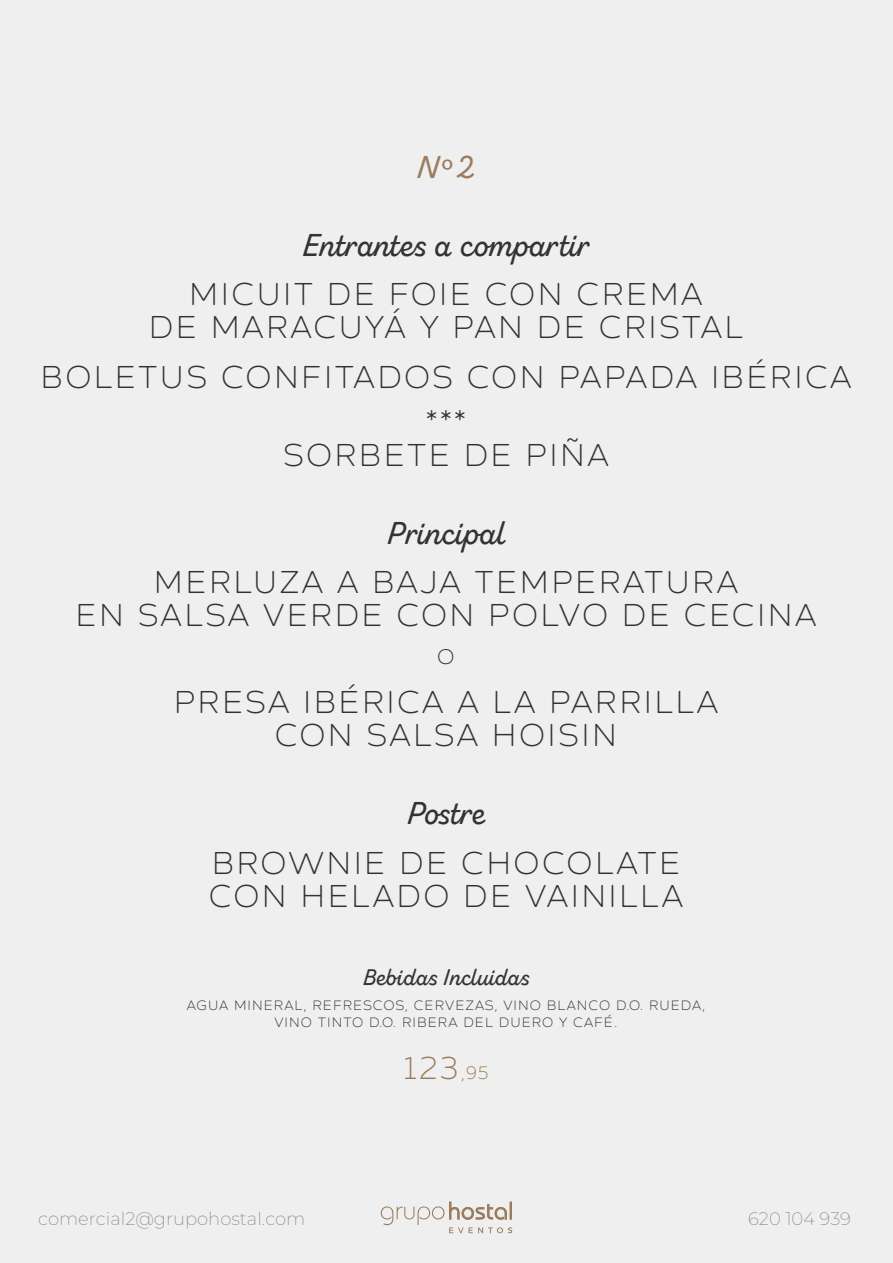
<style>
.page{position:relative;width:893px;height:1263px;background:#efefef}
.page>*{position:absolute;margin:0;border:0;box-sizing:border-box;transform-origin:0 0}
.t1{font:31.5px/33px "Zing Sans Rust L Demo Base";letter-spacing:.075em;color:#333;text-align:center}
.t2{font:31.5px "Zing Script Rust SB Demo Base";color:#333}
.t3{font:31.5px "Zing Sans Rust L Demo Base";color:#9b7c5e}
.t4{font:31.5px "Zing Script Rust SB Demo Base";color:#9b7c5e}
.t5{font:22.5px "Zing Script Rust SB Demo Base";color:#333}
.t6{font:21px "Zing Sans Rust L Demo Base";color:#333}
.t7{font:100 18px "Montserrat";color:#868686}
.t8{font:13.5px/16.5px "Zing Sans Rust L Demo Base";letter-spacing:.075em;color:#333;text-align:center}
.s1{font-family:"Myriad Pro"}
.s2{font-size:18px}
</style>
<div class="page">
<svg style="left:381px;top:1201px;width:131px;height:32px"></svg>
<p class="t4" style="left:416px;top:147px;width:61px">N<span class="s1">º</span>2</p>
<p class="t2" style="left:302px;top:225px;width:289px">Entrantes a compartir</p>
<p class="t1" style="left:149px;top:278px;width:596px">MICUIT DE FOIE CON CREMA<br>DE MARACUYÁ Y PAN DE CRISTAL</p>
<p class="t1" style="left:41px;top:354px;width:812px;line-height:45px">BOLETUS CONFITADOS CON PAPADA IBÉRICA ***</p>
<p class="t1" style="left:283px;top:438px;width:327px">SORBETE DE PIÑA</p>
<p class="t2" style="left:387px;top:513px;width:120px">Principal</p>
<p class="t1" style="left:76px;top:566px;width:742px">MERLUZA A BAJA TEMPERATURA<br>EN SALSA VERDE CON POLVO DE CECINA</p>
<p class="t6" style="left:437px;top:644px;width:19px">O</p>
<p class="t1" style="left:174px;top:686px;width:546px">PRESA IBÉRICA A LA PARRILLA<br>CON SALSA HOISIN</p>
<p class="t2" style="left:407px;top:794px;width:80px">Postre</p>
<p class="t1" style="left:209px;top:846px;width:476px;text-align:left">BROWNIE DE CHOCOLATE<br>CON HELADO DE VAINILLA</p>
<p class="t5" style="left:363px;top:963px;width:166px">Bebidas Incluidas</p>
<p class="t8" style="left:187px;top:997px;width:520px">AGUA MINERAL, REFRESCOS, CERVEZAS, VINO BLANCO D.O. RUEDA,<br>VINO TINTO D.O. RIBERA DEL DUERO Y CAFÉ.</p>
<p class="t3" style="left:404px;top:1049px;width:86px">123<span class="s2">,95</span></p>
<p class="t7" style="left:38px;top:1207px;width:269px">comercial2@grupohostal.com</p>
<p class="t7" style="left:748px;top:1207px;width:104px">620 104 939</p>
</div>
